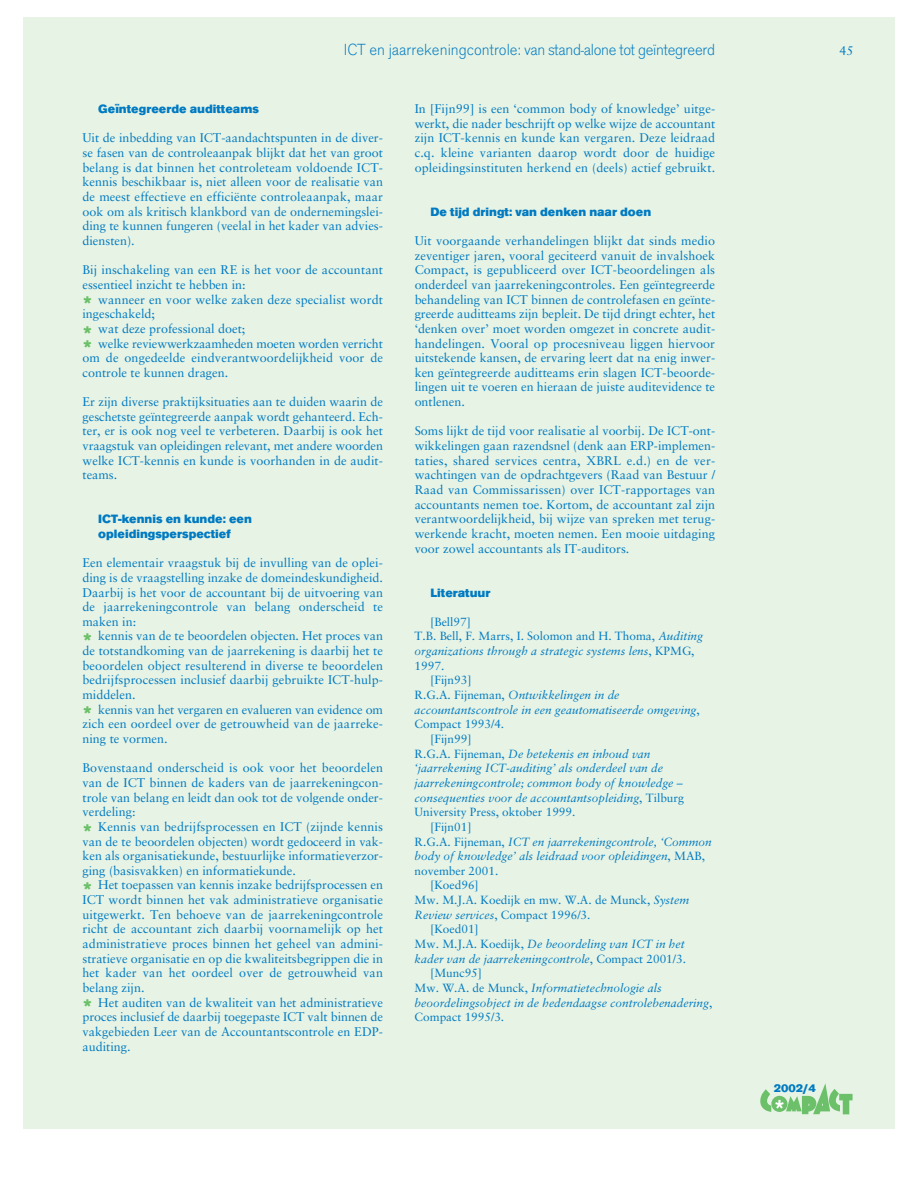
<style>
.page{position:relative;width:918px;height:1188px;background:#fff}
.page>*{position:absolute;margin:0;border:0;box-sizing:border-box;transform-origin:0 0}
.t1{font:300 16.8px "Accius T";letter-spacing:-.02em;color:#007ac2}
.t2{font:12.6px/14.7px "Sabon";color:#007ac2;text-align:justify}
.t3{font:900 12.6px/14.7px "Accius T";color:#007ac2}
.t4{font:italic 11.85px "Sabon";color:#007ac2}
.t5{font:11.85px "Sabon";color:#007ac2}
.t6{font:900 11.7px "Accius T";color:#007ac2}
.s1{font-family:"Accius T";font-weight:900;font-size:25.05px;color:#6bc069}
.s2{font-style:italic}
.s3{font-style:normal}
</style>
<div class="page">
<div style="left:23px;top:18px;width:871px;height:1110px;background:#e7f3e4"></div>
<svg style="left:760px;top:1083px;width:93px;height:31px"></svg>
<h1 class="t1" style="left:344px;top:44px;width:373px">ICT en jaarrekeningcontrole: van stand-alone tot geïntegreerd</h1>
<p class="t2" style="left:840px;top:44px;width:15px">45</p>
<p class="t3" style="left:98px;top:103px;width:162px">Geïntegreerde auditteams</p>
<p class="t2" style="left:83px;top:132px;width:302px">Uit de inbedding van ICT-aandachtspunten in de diver&shy;se fasen van de controleaanpak blijkt dat het van groot belang is dat binnen het controleteam voldoende ICT&shy;kennis beschikbaar is, niet alleen voor de realisatie van de meest effectieve en efficiënte controleaanpak, maar ook om als kritisch klankbord van de ondernemingslei&shy;ding te kunnen fungeren (veelal in het kader van advies&shy;diensten).</p>
<p class="t2" style="left:83px;top:264px;width:302px;text-align:left">Bij inschakeling van een RE is het voor de accountant essentieel inzicht te hebben in:<br><span class="s1">*</span> wanneer en voor welke zaken deze specialist wordt ingeschakeld;<br><span class="s1">*</span> wat deze professional doet;<br><span class="s1">*</span> welke reviewwerkzaamheden moeten worden verricht om de ongedeelde eindverantwoordelijkheid voor de controle te kunnen dragen.</p>
<p class="t2" style="left:83px;top:395px;width:302px">Er zijn diverse praktijksituaties aan te duiden waarin de geschetste geïntegreerde aanpak wordt gehanteerd. Ech&shy;ter, er is ook nog veel te verbeteren. Daarbij is ook het vraagstuk van opleidingen relevant, met andere woorden welke ICT-kennis en kunde is voorhanden in de audit&shy;teams.</p>
<p class="t3" style="left:98px;top:513px;width:155px">ICT-kennis en kunde: een opleidingsperspectief</p>
<p class="t2" style="left:83px;top:557px;width:302px;text-align:left">Een elementair vraagstuk bij de invulling van de oplei&shy;ding is de vraagstelling inzake de domeindeskundigheid.<br>Daarbij is het voor de accountant bij de uitvoering van de jaarrekeningcontrole van belang onderscheid te maken in:<br><span class="s1">*</span> kennis van de te beoordelen objecten. Het proces van de totstandkoming van de jaarrekening is daarbij het te beoordelen object resulterend in diverse te beoordelen bedrijfsprocessen inclusief daarbij gebruikte ICT-hulp&shy;middelen.<br><span class="s1">*</span> kennis van het vergaren en evalueren van evidence om zich een oordeel over de getrouwheid van de jaarreke&shy;ning te vormen.</p>
<p class="t2" style="left:83px;top:762px;width:302px;text-align:left">Bovenstaand onderscheid is ook voor het beoordelen van de ICT binnen de kaders van de jaarrekeningcon&shy;trole van belang en leidt dan ook tot de volgende onder&shy;verdeling:<br><span class="s1">*</span> Kennis van bedrijfsprocessen en ICT (zijnde kennis van de te beoordelen objecten) wordt gedoceerd in vak&shy;ken als organisatiekunde, bestuurlijke informatieverzor&shy;ging (basisvakken) en informatiekunde.<br><span class="s1">*</span> Het toepassen van kennis inzake bedrijfsprocessen en ICT wordt binnen het vak administratieve organisatie uitgewerkt. Ten behoeve van de jaarrekeningcontrole richt de accountant zich daarbij voornamelijk op het administratieve proces binnen het geheel van admini&shy;stratieve organisatie en op die kwaliteitsbegrippen die in het kader van het oordeel over de getrouwheid van belang zijn.<br><span class="s1">*</span> Het auditen van de kwaliteit van het administratieve proces inclusief de daarbij toegepaste ICT valt binnen de vakgebieden Leer van de Accountantscontrole en EDP&shy;auditing.</p>
<p class="t2" style="left:415px;top:103px;width:302px">In [Fijn99] is een ‘common body of knowledge’ uitge&shy;werkt, die nader beschrijft op welke wijze de accountant zijn ICT-kennis en kunde kan vergaren. Deze leidraad c.q. kleine varianten daarop wordt door de huidige opleidingsinstituten herkend en (deels) actief gebruikt.</p>
<p class="t3" style="left:430px;top:205px;width:222px">De tijd dringt: van denken naar doen</p>
<p class="t2" style="left:415px;top:234px;width:302px">Uit voorgaande verhandelingen blijkt dat sinds medio zeventiger jaren, vooral geciteerd vanuit de invalshoek Compact, is gepubliceerd over ICT-beoordelingen als onderdeel van jaarrekeningcontroles. Een geïntegreerde behandeling van ICT binnen de controlefasen en geïnte&shy;greerde auditteams zijn bepleit. De tijd dringt echter, het ‘denken over’ moet worden omgezet in concrete audit&shy;handelingen. Vooral op procesniveau liggen hiervoor uitstekende kansen, de ervaring leert dat na enig inwer&shy;ken geïntegreerde auditteams erin slagen ICT-beoorde&shy;lingen uit te voeren en hieraan de juiste auditevidence te ontlenen.</p>
<p class="t2" style="left:415px;top:425px;width:302px">Soms lijkt de tijd voor realisatie al voorbij. De ICT-ont&shy;wikkelingen gaan razendsnel (denk aan ERP-implemen&shy;taties, shared services centra, XBRL e.d.) en de ver&shy;wachtingen van de opdrachtgevers (Raad van Bestuur / Raad van Commissarissen) over ICT-rapportages van accountants nemen toe. Kortom, de accountant zal zijn verantwoordelijkheid, bij wijze van spreken met terug&shy;werkende kracht, moeten nemen. Een mooie uitdaging voor zowel accountants als IT-auditors.</p>
<p class="t3" style="left:430px;top:586px;width:62px">Literatuur</p>
<p class="t5" style="left:430px;top:617px;width:42px">[Bell97]</p>
<p class="t5" style="left:415px;top:631px;width:290px">T.B. Bell, F. Marrs, I. Solomon and H. Thoma, <span class="s2">Auditing</span></p>
<p class="t4" style="left:415px;top:646px;width:281px">organizations through a strategic systems lens<span class="s3">, KPMG,</span></p>
<p class="t5" style="left:415px;top:661px;width:31px">1997.</p>
<p class="t5" style="left:430px;top:675px;width:42px">[Fijn93]</p>
<p class="t4" style="left:415px;top:690px;width:206px"><span class="s3">R.G.A. Fijneman,</span> Ontwikkelingen in de</p>
<p class="t4" style="left:415px;top:705px;width:287px">accountantscontrole in een geautomatiseerde omgeving<span class="s3">,</span></p>
<p class="t5" style="left:415px;top:719px;width:91px">Compact 1993/4.</p>
<p class="t5" style="left:430px;top:734px;width:42px">[Fijn99]</p>
<p class="t4" style="left:415px;top:749px;width:237px"><span class="s3">R.G.A. Fijneman,</span> De betekenis en inhoud van</p>
<p class="t4" style="left:415px;top:763px;width:250px">‘jaarrekening ICT-auditing’ als onderdeel van de</p>
<p class="t4" style="left:415px;top:778px;width:270px">jaarrekeningcontrole; common body of knowledge –</p>
<p class="t4" style="left:415px;top:793px;width:271px">consequenties voor de accountantsopleiding<span class="s3">, Tilburg</span></p>
<p class="t5" style="left:415px;top:807px;width:162px">University Press, oktober 1999.</p>
<p class="t5" style="left:430px;top:822px;width:42px">[Fijn01]</p>
<p class="t4" style="left:415px;top:837px;width:299px"><span class="s3">R.G.A. Fijneman,</span> ICT en jaarrekeningcontrole, ‘Common</p>
<p class="t4" style="left:415px;top:851px;width:292px">body of knowledge’ als leidraad voor opleidingen<span class="s3">, MAB,</span></p>
<p class="t5" style="left:415px;top:866px;width:85px">november 2001.</p>
<p class="t5" style="left:430px;top:880px;width:50px">[Koed96]</p>
<p class="t5" style="left:415px;top:895px;width:276px">Mw. M.J.A. Koedijk en mw. W.A. de Munck, <span class="s2">System</span></p>
<p class="t5" style="left:415px;top:910px;width:177px"><span class="s2">Review services</span>, Compact 1996/3.</p>
<p class="t5" style="left:430px;top:924px;width:50px">[Koed01]</p>
<p class="t4" style="left:415px;top:939px;width:272px"><span class="s3">Mw. M.J.A. Koedijk,</span> De beoordeling van ICT in het</p>
<p class="t4" style="left:415px;top:954px;width:273px">kader van de jaarrekeningcontrole<span class="s3">, Compact 2001/3.</span></p>
<p class="t5" style="left:430px;top:968px;width:53px">[Munc95]</p>
<p class="t4" style="left:415px;top:983px;width:249px"><span class="s3">Mw. W.A. de Munck,</span> Informatietechnologie als</p>
<p class="t4" style="left:415px;top:998px;width:299px">beoordelingsobject in de hedendaagse controlebenadering<span class="s3">,</span></p>
<p class="t5" style="left:415px;top:1012px;width:91px">Compact 1995/3.</p>
<p class="t6" style="left:774px;top:1084px;width:43px">2002/4</p>
</div>
